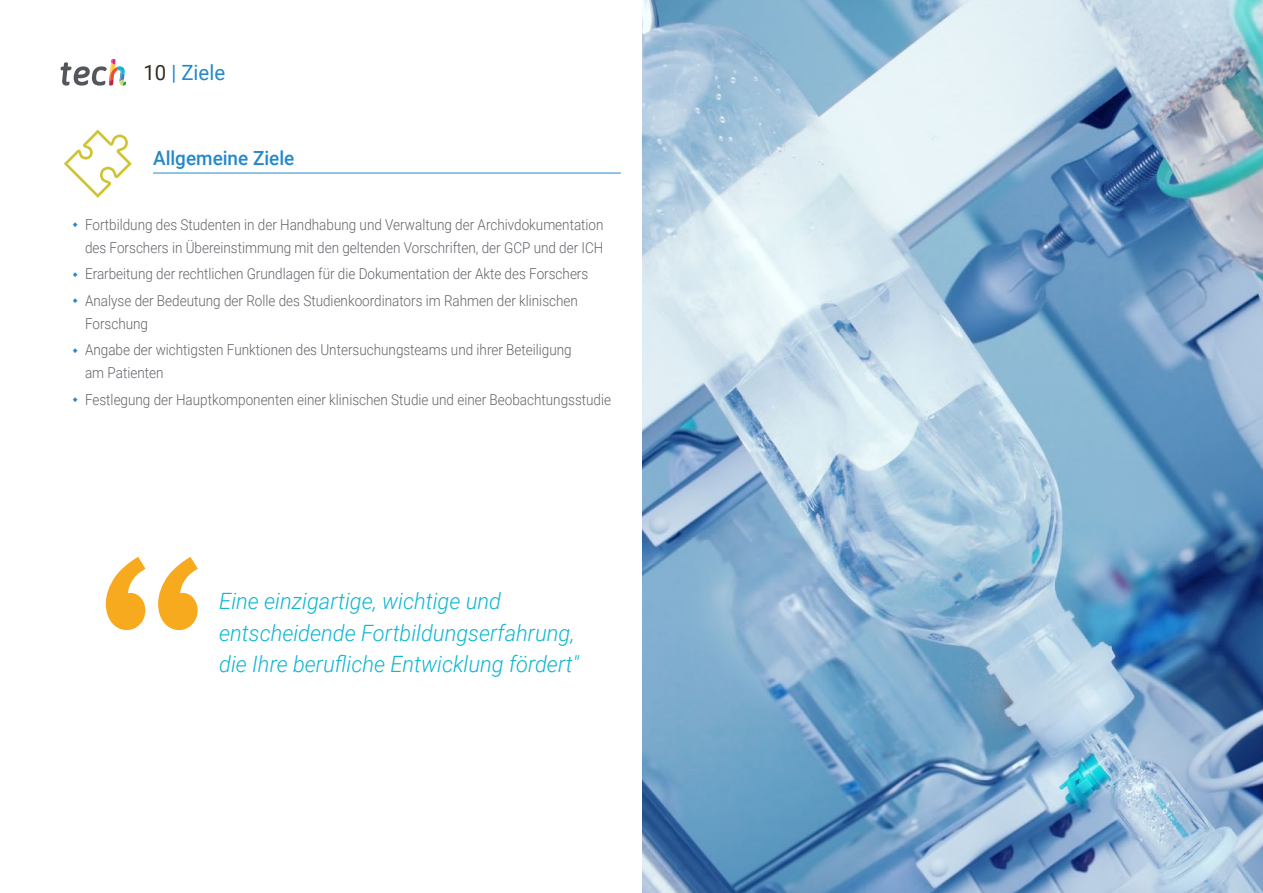
<style>
.page{position:relative;width:1263px;height:893px;background:#fff}
.page>*{position:absolute;margin:0;border:0;box-sizing:border-box;transform-origin:0 0}
.t1{font:italic 300 22.5px/31.5px "Roboto";color:#0fb6cf}
.t2{font:21px "Roboto";color:#2488c9}
.t3{font:500 19.5px "Roboto";color:#2488c9}
.t4{font:300 15px/26.7px "Roboto";color:#61646a;scale:.9 1}
.s1{color:#312e20}
.s2{color:#2289cb}
</style>
<div class="page">
<hr style="left:153px;top:173px;width:468px;height:1px;background:#2488c9">
<svg style="left:64px;top:130px;width:68px;height:68px"></svg>
<img style="left:642px;top:0;width:621px;height:893px">
<svg style="left:61px;top:59px;width:65px;height:27px"></svg>
<svg style="left:106px;top:557px;width:92px;height:73px"></svg>
<h2 class="t2" style="left:144px;top:57px;width:83px"><span class="s1">10</span> <span class="s2">|</span> Ziele</h2>
<h3 class="t3" style="left:153px;top:144px;width:143px">Allgemeine Ziele</h3>
<p class="t4" style="left:85px;top:213px;width:578px;line-height:22.5px">Fortbildung des Studenten in der Handhabung und Verwaltung der Archivdokumentation des Forschers in Übereinstimmung mit den geltenden Vorschriften, der GCP und der ICH</p>
<p class="t4" style="left:85px;top:260px;width:561px">Erarbeitung der rechtlichen Grundlagen für die Dokumentation der Akte des Forschers<br>Analyse der Bedeutung der Rolle des Studienkoordinators im Rahmen der klinischen</p>
<p class="t4" style="left:85px;top:309px;width:542px">Forschung<br>Angabe der wichtigsten Funktionen des Untersuchungsteams und ihrer Beteiligung</p>
<p class="t4" style="left:85px;top:359px;width:586px">am Patienten<br>Festlegung der Hauptkomponenten einer klinischen Studie und einer Beobachtungsstudie</p>
<h1 class="t1" style="left:219px;top:585px;width:361px">Eine einzigartige, wichtige und entscheidende Fortbildungserfahrung, die Ihre berufliche Entwicklung fördert"</h1>
</div>
